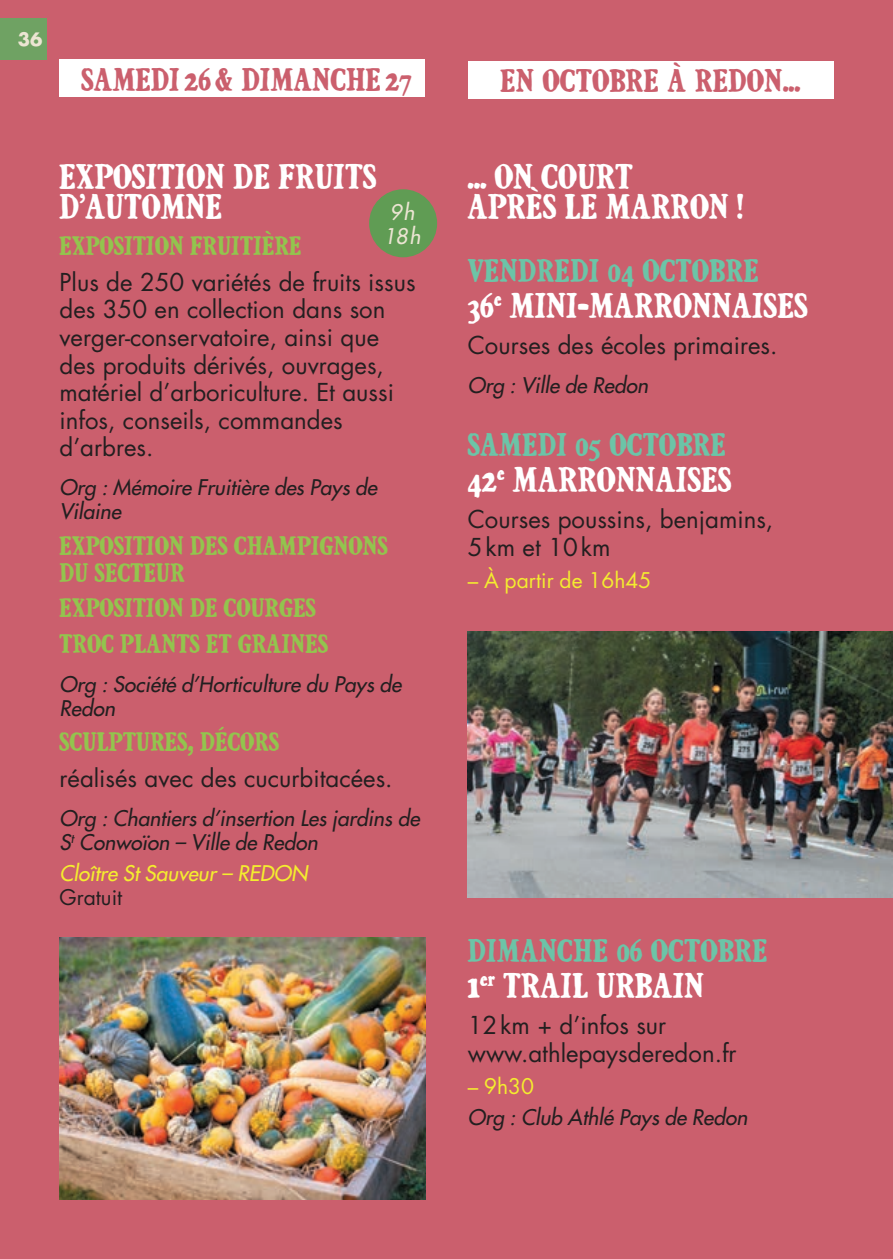
<style>
.page{position:relative;width:893px;height:1259px;background:#cb5f6d}
.page>*{position:absolute;margin:0;border:0;box-sizing:border-box;transform-origin:0 0}
.t1{font:36px/30px "Plantin Heavy Condensedfelttip";color:#fff}
.t2{font:33px "Plantin Heavy Condensedfelttip";letter-spacing:.005em;color:#6cc4a7}
.t3{font:33px "Plantin Heavy Condensedfelttip";color:#cb5f6d}
.t4{font:27px/27px "Plantin Heavy Condensedfelttip";color:#93c44e}
.t5{font:24px/27.6px "Futura Std";color:#231f20}
.t6{font:italic 500 21px/24px "Futura Std";color:#231f20}
.t7{font:italic 500 21px "Futura Std";color:#f4ed2f}
.t8{font:21px "Futura Std";color:#f4ed2f}
.t9{font:21px "Futura Std";color:#231f20}
.t10{font:italic 500 21px/24px "Futura Std";color:#ece5d3}
.t11{font:700 18px "Futura Std";color:#ece5d3}
</style>
<div class="page">
<div style="left:0;top:18px;width:47px;height:42px;background:#6fa263"></div>
<div style="left:60px;top:60px;width:365px;height:37px;background:#fff"></div>
<div style="left:468px;top:61px;width:365px;height:37px;background:#fff"></div>
<img style="left:468px;top:631px;width:425px;height:266px">
<img style="left:60px;top:937px;width:365px;height:262px">
<div style="left:369px;top:189px;width:68px;height:68px;background:#609c54;border-radius:50%"></div>
<p class="t11" style="left:18px;top:28px;width:26px">36</p>
<h2 class="t3" style="left:82px;top:61px;width:332px">SAMEDI 26&amp;DIMANCHE 27</h2>
<h1 class="t1" style="left:60px;top:161px;width:319px">EXPOSITION DE FRUITS<br>D'AUTOMNE</h1>
<p class="t4" style="left:60px;top:231px;width:244px">EXPOSITION FRUITIÈRE</p>
<p class="t5" style="left:60px;top:268px;width:358px">Plus de 250 variétés de fruits issus des 350 en collection dans son verger-conservatoire, ainsi que des produits dérivés, ouvrages, matériel d’arboriculture. Et aussi infos, conseils, commandes d’arbres.</p>
<p class="t6" style="left:60px;top:476px;width:319px">Org : Mémoire Fruitière des Pays de<br>Vilaine</p>
<p class="t4" style="left:60px;top:531px;width:330px">EXPOSITION DES CHAMPIGNONS<br>DU SECTEUR</p>
<p class="t4" style="left:60px;top:590px;width:270px;line-height:35.4px">EXPOSITION DE COURGES<br>TROC PLANTS ET GRAINES</p>
<p class="t6" style="left:60px;top:672px;width:343px">Org : Société d’Horticulture du Pays de<br>Redon</p>
<p class="t4" style="left:60px;top:728px;width:221px">SCULPTURES, DÉCORS</p>
<p class="t5" style="left:60px;top:765px;width:335px">réalisés avec des cucurbitacées.</p>
<p class="t6" style="left:60px;top:807px;width:362px">Org : Chantiers d’insertion Les jardins de<br>S<sup>t</sup> Conwoïon – Ville de Redon</p>
<p class="t7" style="left:60px;top:860px;width:250px">Cloître St Sauveur – REDON</p>
<p class="t9" style="left:60px;top:883px;width:64px">Gratuit</p>
<p class="t10" style="left:384px;top:201px;width:38px">9h<br>18h</p>
<h2 class="t3" style="left:500px;top:62px;width:302px">EN OCTOBRE À REDON...</h2>
<h1 class="t1" style="left:468px;top:161px;width:278px">... ON COURT<br>APRÈS LE MARRON !</h1>
<h2 class="t2" style="left:468px;top:252px;width:293px">VENDREDI 04 OCTOBRE</h2>
<h1 class="t1" style="left:468px;top:290px;width:342px">36<sup>e</sup> MINI-MARRONNAISES</h1>
<p class="t5" style="left:468px;top:332px;width:311px">Courses des écoles primaires.</p>
<p class="t6" style="left:468px;top:374px;width:182px">Org : Ville de Redon</p>
<h2 class="t2" style="left:468px;top:426px;width:260px">SAMEDI 05 OCTOBRE</h2>
<h1 class="t1" style="left:468px;top:464px;width:266px">42<sup>e</sup> MARRONNAISES</h1>
<p class="t5" style="left:468px;top:506px;width:307px">Courses poussins, benjamins,<br>5km et 10km</p>
<p class="t8" style="left:468px;top:567px;width:185px">– À partir de 16h45</p>
<h2 class="t2" style="left:468px;top:932px;width:301px">DIMANCHE 06 OCTOBRE</h2>
<h1 class="t1" style="left:468px;top:970px;width:238px">1<sup>er</sup> TRAIL URBAIN</h1>
<p class="t5" style="left:468px;top:1012px;width:270px">12km + d’infos sur www.athlepaysderedon.fr</p>
<p class="t8" style="left:468px;top:1073px;width:68px">– 9h30</p>
<p class="t6" style="left:468px;top:1105px;width:281px">Org : Club Athlé Pays de Redon</p>
</div>
